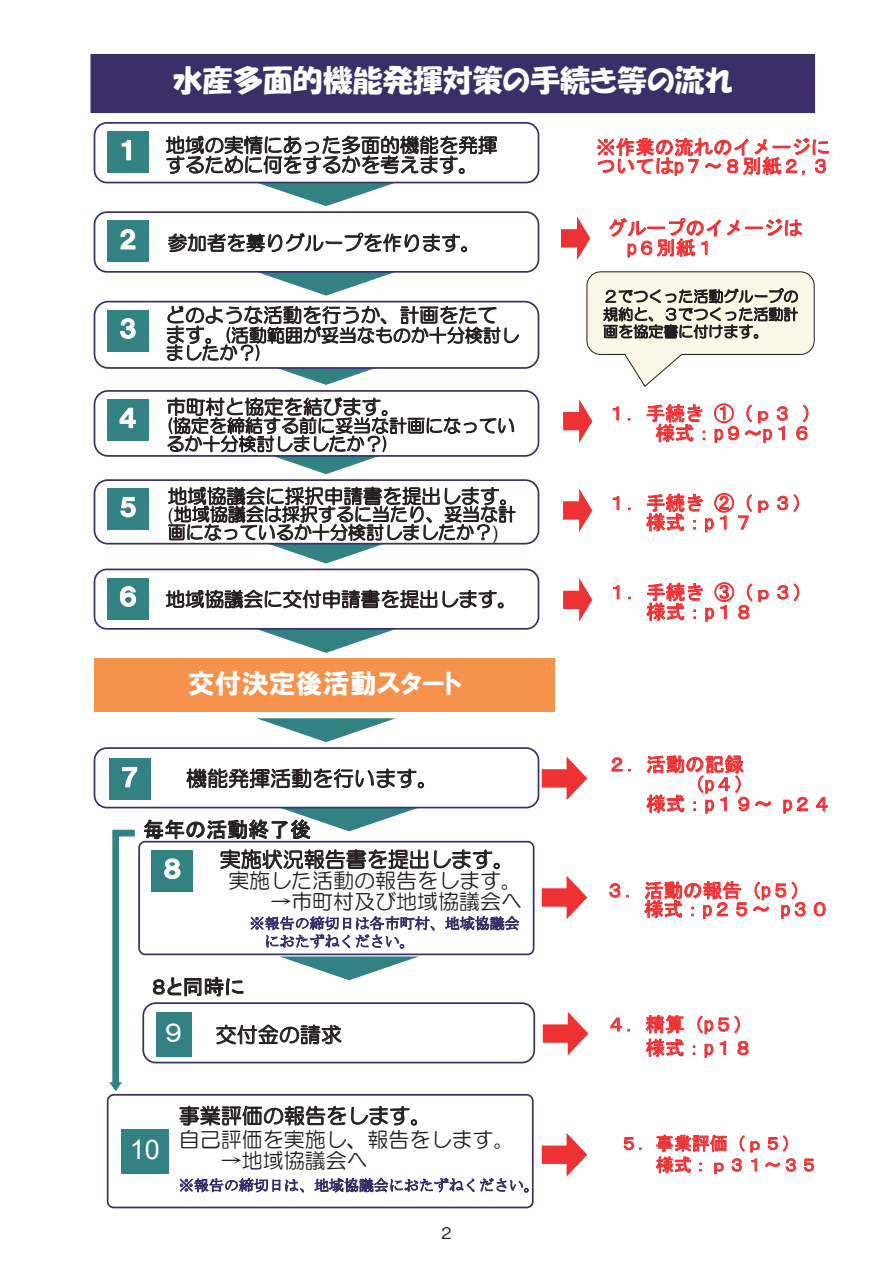
<style>
.page{position:relative;width:893px;height:1263px;background:#fff}
.page>*{position:absolute;margin:0;border:0;box-sizing:border-box;transform-origin:0 0}
.t1{font:30px "HGP Soei Kakupoptai";color:#fff}
.t2{font:27px "HGP Soei Kakugothic UB";color:#fff}
.t3{font:27px "Arial";color:#fff}
.t4{font:27px "MS P Gothic";color:#fff}
.t5{font:24px "HG Soei Kakugothic UB";color:#fff}
.t6{font:21px/24px "HG Maru Gothic MPRO";color:#231f20}
.t7{font:21px "MS Gothic";color:#231f20}
.t8{font:21px "MS P Gothic";letter-spacing:.005em;color:#231f20}
.t9{font:19.5px/19.6px "MS Gothic";color:#ee3133}
.t10{font:19.5px/19.6px "HG Maru Gothic MPRO";color:#231f20}
.t11{font:18px/17.5px "HG Maru Gothic MPRO";color:#231f20}
.t12{font:18px/21.6px "MS Gothic";color:#ee3133}
.t13{font:500 15.9px "Gothic BBB Pro";color:#231f20}
.t14{font:15px/18px "MS Mincho";color:#3a2f68}
.t15{font:15px/17.7px "HG Maru Gothic MPRO";color:#231f20;text-align:justify}
.s1{font-size:19.5px}
.s2{font-family:"Arial"}
</style>
<div class="page">
<svg style="left:256px;top:544px;width:140px;height:19px"></svg>
<svg style="left:279px;top:808px;width:140px;height:23px"></svg>
<div style="left:94px;top:479px;width:445px;height:65px;border:2px solid #3a2f68;border-radius:13px"></div>
<div style="left:108px;top:489px;width:41px;height:41px;background:#338283"></div>
<svg style="left:276px;top:457px;width:100px;height:17px"></svg>
<div style="left:94px;top:390px;width:445px;height:67px;border:2px solid #3a2f68;border-radius:14px"></div>
<div style="left:108px;top:399px;width:41px;height:41px;background:#338283"></div>
<svg style="left:280px;top:369px;width:93px;height:16px"></svg>
<div style="left:94px;top:301px;width:445px;height:68px;border:2px solid #3a2f68;border-radius:14px"></div>
<div style="left:108px;top:310px;width:41px;height:41px;background:#338283"></div>
<svg style="left:260px;top:273px;width:133px;height:23px"></svg>
<div style="left:94px;top:211px;width:445px;height:62px;border:2px solid #3a2f68;border-radius:12px"></div>
<div style="left:108px;top:221px;width:41px;height:41px;background:#338283"></div>
<svg style="left:256px;top:183px;width:140px;height:23px"></svg>
<div style="left:94px;top:122px;width:445px;height:61px;border:2px solid #3a2f68;border-radius:12px"></div>
<div style="left:108px;top:131px;width:41px;height:42px;background:#338283"></div>
<div style="left:91px;top:55px;width:723px;height:57px;background:#3a2f68"></div>
<div style="left:90px;top:54px;width:725px;height:59px;border:2px solid #3a2f68"></div>
<div style="left:94px;top:659px;width:461px;height:53px;background:#f6924c"></div>
<svg style="left:563px;top:399px;width:29px;height:44px"></svg>
<svg style="left:259px;top:630px;width:134px;height:23px"></svg>
<div style="left:94px;top:568px;width:445px;height:62px;border:2px solid #3a2f68;border-radius:12px"></div>
<div style="left:108px;top:578px;width:41px;height:41px;background:#338283"></div>
<svg style="left:256px;top:718px;width:140px;height:24px"></svg>
<div style="left:94px;top:747px;width:445px;height:61px;border:2px solid #3a2f68;border-radius:12px"></div>
<div style="left:138px;top:841px;width:396px;height:114px;border:2px solid #3a2f68;border-radius:6px"></div>
<div style="left:152px;top:850px;width:41px;height:41px;background:#338283"></div>
<svg style="left:542px;top:756px;width:45px;height:44px"></svg>
<svg style="left:542px;top:876px;width:45px;height:43px"></svg>
<svg style="left:586px;top:271px;width:229px;height:116px"></svg>
<div style="left:109px;top:759px;width:41px;height:41px;background:#338283"></div>
<svg style="left:563px;top:578px;width:29px;height:44px"></svg>
<svg style="left:561px;top:216px;width:29px;height:44px"></svg>
<svg style="left:563px;top:489px;width:29px;height:43px"></svg>
<div style="left:142px;top:1002px;width:393px;height:61px;border:2px solid #3a2f68;border-radius:12px"></div>
<svg style="left:279px;top:956px;width:140px;height:24px"></svg>
<div style="left:156px;top:1012px;width:36px;height:44px;background:#338283"></div>
<svg style="left:543px;top:1012px;width:45px;height:43px"></svg>
<div style="left:107px;top:1094px;width:427px;height:114px;border:2px solid #3a2f68;border-radius:6px"></div>
<div style="left:121px;top:1129px;width:48px;height:44px;background:#338283"></div>
<svg style="left:109px;top:830px;width:26px;height:261px"></svg>
<svg style="left:542px;top:1133px;width:45px;height:43px"></svg>
<h1 class="t1" style="left:173px;top:65px;width:561px">水産多面的機能発揮対策の手続き等の流れ</h1>
<p class="t5" style="left:116px;top:138px;width:26px">１</p>
<p class="t10" style="left:166px;top:135px;width:333px">地域の実情にあった多面的機能を発揮するために何をするかを考えます。</p>
<p class="t9" style="left:596px;top:138px;width:236px;line-height:18.8px">※作業の流れのイメージについてはp７～８別紙２,３</p>
<p class="t5" style="left:116px;top:228px;width:26px">２</p>
<p class="t10" style="left:168px;top:233px;width:314px">参加者を募りグループを作ります。</p>
<p class="t9" style="left:627px;top:218px;width:177px;text-indent:-20px">グループのイメージは<br>６p 別紙１</p>
<p class="t5" style="left:116px;top:317px;width:26px">３</p>
<p class="t10" style="left:166px;top:305px;width:333px">どのような活動を行うか、計画をたて</p>
<p class="t11" style="left:166px;top:326px;width:355px"><span class="s1">ます。</span>(活動範囲が妥当なものか十分検討しましたか?(</p>
<p class="t15" style="left:603px;top:287px;width:197px">２でつくった活動グループの規約と、３でつくった活動計画を協定書に付けます。</p>
<p class="t5" style="left:116px;top:406px;width:26px">４</p>
<p class="t10" style="left:166px;top:397px;width:236px">市町村と協定を結びます。</p>
<p class="t11" style="left:166px;top:435px;width:224px">るか十分検討しましたか?(</p>
<p class="t11" style="left:166px;top:417px;width:350px">(協定を締結する前に妥当な計画になってい</p>
<p class="t9" style="left:714px;top:403px;width:80px">①（ｐ３</p>
<p class="t9" style="left:655px;top:403px;width:158px;text-indent:-49px">１．手続き<br>様式：９p ～p１６</p>
<p class="t9" style="left:802px;top:403px;width:21px">(</p>
<p class="t5" style="left:116px;top:495px;width:26px">５</p>
<p class="t10" style="left:168px;top:486px;width:353px">地域協議会に採択申請書を提出します。</p>
<p class="t11" style="left:168px;top:523px;width:332px">画になっているか十分検討しましたか?<span class="s2">(</span></p>
<p class="t11" style="left:168px;top:505px;width:350px"><span class="s2">(</span>地域協議会は採択するに当たり、妥当な計</p>
<p class="t9" style="left:714px;top:493px;width:99px">②（ｐ３(</p>
<p class="t9" style="left:646px;top:493px;width:109px;text-indent:-39px">１．手続き<br>様式：p１７</p>
<p class="t5" style="left:116px;top:585px;width:26px">６</p>
<p class="t10" style="left:166px;top:589px;width:353px">地域協議会に交付申請書を提出します。</p>
<p class="t9" style="left:714px;top:582px;width:99px">③（ｐ３(</p>
<p class="t9" style="left:646px;top:582px;width:109px;text-indent:-39px">１．手続き<br>様式：p１８</p>
<h2 class="t2" style="left:188px;top:670px;width:276px">交付決定後活動スタート</h2>
<p class="t5" style="left:118px;top:765px;width:26px">７</p>
<p class="t6" style="left:186px;top:766px;width:253px">機能発揮活動を行います。</p>
<p class="t9" style="left:685px;top:754px;width:70px;text-indent:-78px">２．活動の記録（４p (</p>
<p class="t9" style="left:646px;top:794px;width:128px">様式：p１９～</p>
<p class="t9" style="left:783px;top:794px;width:50px">p２４</p>
<p class="t7" style="left:143px;top:819px;width:169px">毎年の活動終了後</p>
<p class="t6" style="left:228px;top:868px;width:295px">実施した活動の報告をします。</p>
<p class="t6" style="left:270px;top:889px;width:253px">→市町村及び地域協議会へ</p>
<p class="t6" style="left:220px;top:847px;width:296px">実施状況報告書を提出します。</p>
<p class="t5" style="left:160px;top:857px;width:26px">８</p>
<p class="t14" style="left:265px;top:914px;width:257px;text-indent:-15px">※報告の締切日は各市町村、地域協議会におたずねください。</p>
<p class="t8" style="left:152px;top:976px;width:94px">８と同時に</p>
<h2 class="t4" style="left:165px;top:1019px;width:20px">９</h2>
<p class="t6" style="left:216px;top:1022px;width:128px">交付金の請求</p>
<h2 class="t3" style="left:130px;top:1130px;width:32px">10</h2>
<p class="t6" style="left:179px;top:1104px;width:337px">事業評価の報告をします。<br>自己評価を実施し、報告をします。</p>
<p class="t6" style="left:221px;top:1149px;width:148px">→地域協議会へ</p>
<p class="t14" style="left:179px;top:1176px;width:362px">※報告の締切日は、地域協議会におたずねください。</p>
<p class="t13" style="left:441px;top:1220px;width:12px">2</p>
<p class="t9" style="left:781px;top:881px;width:50px;line-height:18.8px;text-indent:-176px">３．活動の報告（５p (<br>p３０</p>
<p class="t9" style="left:644px;top:899px;width:128px">様式：p２５～</p>
<p class="t9" style="left:606px;top:1014px;width:148px">４．精算（５p (</p>
<p class="t9" style="left:645px;top:1038px;width:109px">様式：p１８</p>
<p class="t12" style="left:656px;top:1132px;width:163px;text-indent:-36px">５．事業評価（ｐ５(様式：ｐ３１~３５</p>
</div>
